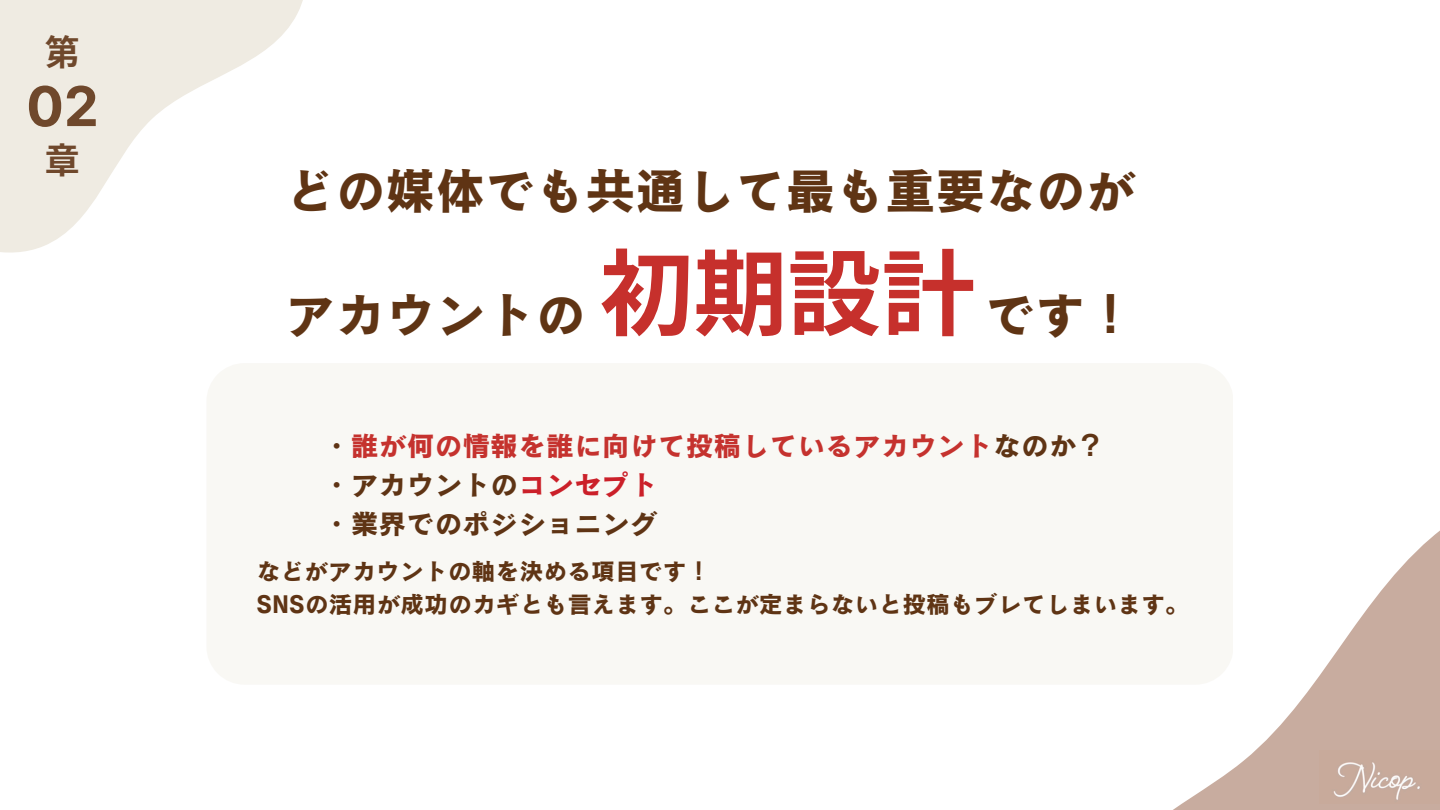
<style>
.page{position:relative;width:1440px;height:810px;background:#fff}
.page>*{position:absolute;margin:0;border:0;box-sizing:border-box;transform-origin:0 0}
.t1{font:700 94px "Noto Sans CJ Ksc";color:#c6302c}
.t2{font:700 55px "Inter";color:#6f482c}
.t3{font:50px "Canva Cezanne Pro N B";color:#5f3414}
.t4{font:700 35px "Noto Sans CJ Ksc";color:#6f482c}
.t5{font:27.9px/39px "Canva Cezanne Pro N B";color:#5f3414}
.t6{font:23.9px "Canva Cezanne Pro N B";color:#5f3414}
.s1{color:#c5322e}
.s2{color:#cb2029}
</style>
<div class="page">
<svg style="left:0;top:0;width:303px;height:253px;fill:#efebe2"></svg>
<svg style="left:1173px;top:530px;width:267px;height:280px"></svg>
<img style="left:1320px;top:751px;width:120px;height:52px">
<div style="left:207px;top:364px;width:1026px;height:321px;background:#f9f8f4"></div>
<p class="t4" style="left:45px;top:25px;width:34px">第</p>
<h1 class="t2" style="left:26px;top:73px;width:74px">02</h1>
<p class="t4" style="left:45px;top:132px;width:33px">章</p>
<p class="t3" style="left:286px;top:165px;width:851px">どの媒体でも共通して最も重要なのが</p>
<p class="t3" style="left:286px;top:289px;width:301px">アカウントの</p>
<h2 class="t1" style="left:599px;top:219px;width:372px">初期設計</h2>
<p class="t3" style="left:986px;top:289px;width:151px">です！</p>
<p class="t5" style="left:323px;top:426px;width:783px">・<span class="s1">誰が何の情報を誰に向けて投稿しているアカウント</span>なのか？・アカウントの<span class="s2">コンセプト<br></span>・業界でのポジショニング</p>
<p class="t6" style="left:256px;top:559px;width:456px">などがアカウントの軸を決める項目です！</p>
<h3 class="t6" style="left:256px;top:592px;width:934px">SNSの活用が成功のカギとも言えます。ここが定まらないと投稿もブレてしまいます。</h3>
</div>
